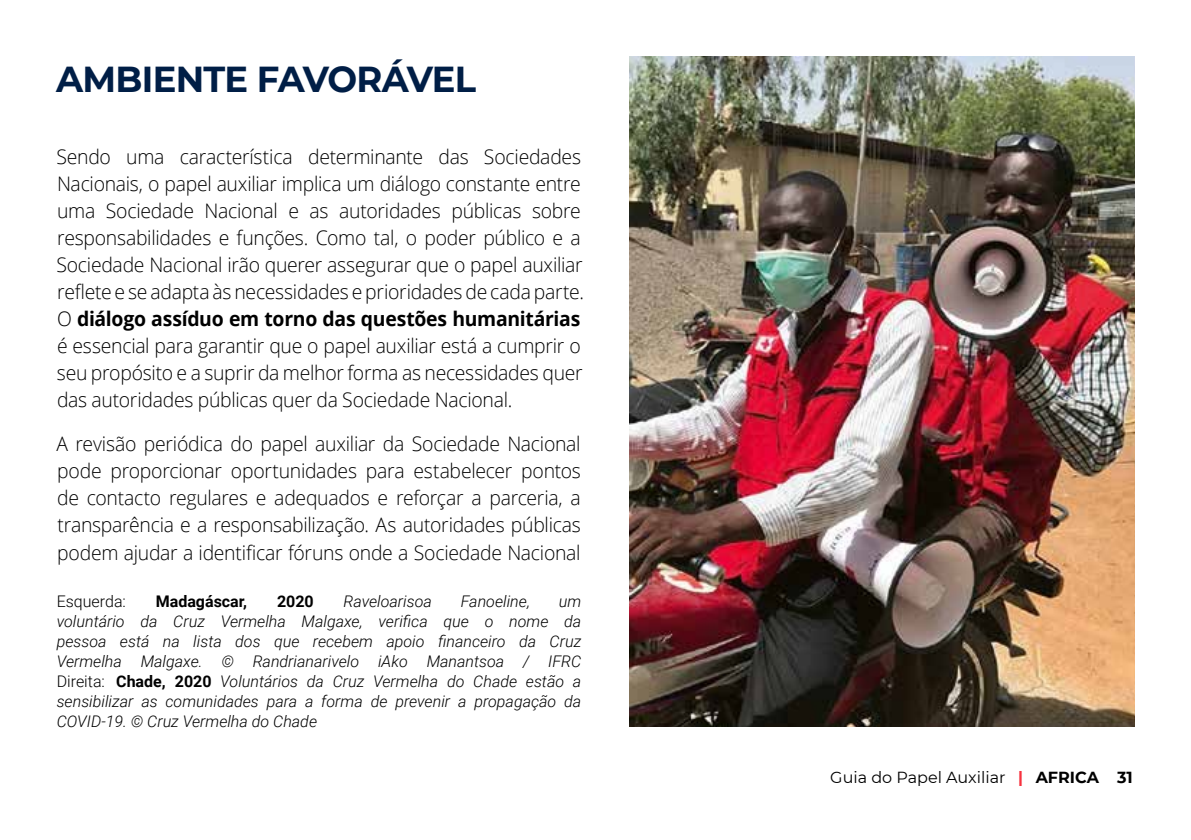
<style>
.page{position:relative;width:1191px;height:840px;background:#fff}
.page>*{position:absolute;margin:0;border:0;box-sizing:border-box;transform-origin:0 0}
.t1{font:700 36px "Montserrat";letter-spacing:-.02em;color:#001e46}
.t2{font:300 20px/27px "Open Sans";letter-spacing:-.015em;color:#000}
.t3{font:italic 300 16px/20px "Roboto";color:#000;text-align:justify}
.t4{font:16px "Montserrat";color:#000}
.t5{font:700 16px "Roboto";color:#000}
.t6{font:300 16px "Roboto";color:#000}
.s1{font-weight:700}
.s2{font-style:normal}
.s3{font-weight:700;font-style:normal}
.s4{font-weight:700;color:#f7323f}
</style>
<div class="page">
<img style="left:629px;top:57px;width:505px;height:669px">
<h1 class="t1" style="left:56px;top:53px;width:421px">AMBIENTE FAVORÁVEL</h1>
<p class="t2" style="left:56px;top:143px;width:529px">Sendo uma característica determinante das Sociedades Nacionais, o papel auxiliar implica um diálogo constante entre uma Sociedade Nacional e as autoridades públicas sobre responsabilidades e funções. Como tal, o poder público e a Sociedade Nacional irão querer assegurar que o papel auxiliar reflete e se adapta às necessidades e prioridades de cada parte.<br>O <span class="s1">diálogo assíduo em torno das questões humanitárias </span>é essencial para garantir que o papel auxiliar está a cumprir o seu propósito e a suprir da melhor forma as necessidades quer das autoridades públicas quer da Sociedade Nacional.</p>
<p class="t2" style="left:56px;top:430px;width:526px;text-align:justify">A revisão periódica do papel auxiliar da Sociedade Nacional pode proporcionar oportunidades para estabelecer pontos de contacto regulares e adequados e reforçar a parceria, a transparência e a responsabilização. As autoridades públicas podem ajudar a identificar fóruns onde a Sociedade Nacional</p>
<p class="t6" style="left:57px;top:589px;width:71px">Esquerda:</p>
<p class="t5" style="left:156px;top:589px;width:93px">Madagáscar,</p>
<p class="t5" style="left:277px;top:589px;width:38px">2020</p>
<p class="t3" style="left:343px;top:590px;width:90px">Raveloarisoa</p>
<p class="t3" style="left:461px;top:590px;width:71px">Fanoeline,</p>
<p class="t3" style="left:57px;top:590px;width:526px;text-indent:502px">um voluntário da Cruz Vermelha Malgaxe, verifica que o nome da pessoa está na lista dos que recebem apoio financeiro da Cruz Vermelha Malgaxe. © Randrianarivelo iAko Manantsoa / IFRC <span class="s2">Direita:</span> <span class="s3">Chade, 2020</span> Voluntários da Cruz Vermelha do Chade estão a sensibilizar as comunidades para a forma de prevenir a propagação da COVID-19. © Cruz Vermelha do Chade</p>
<p class="t4" style="left:830px;top:766px;width:304px">Guia do Papel Auxiliar <span class="s4">|</span> <span class="s1">AFRICA 31</span></p>
</div>
